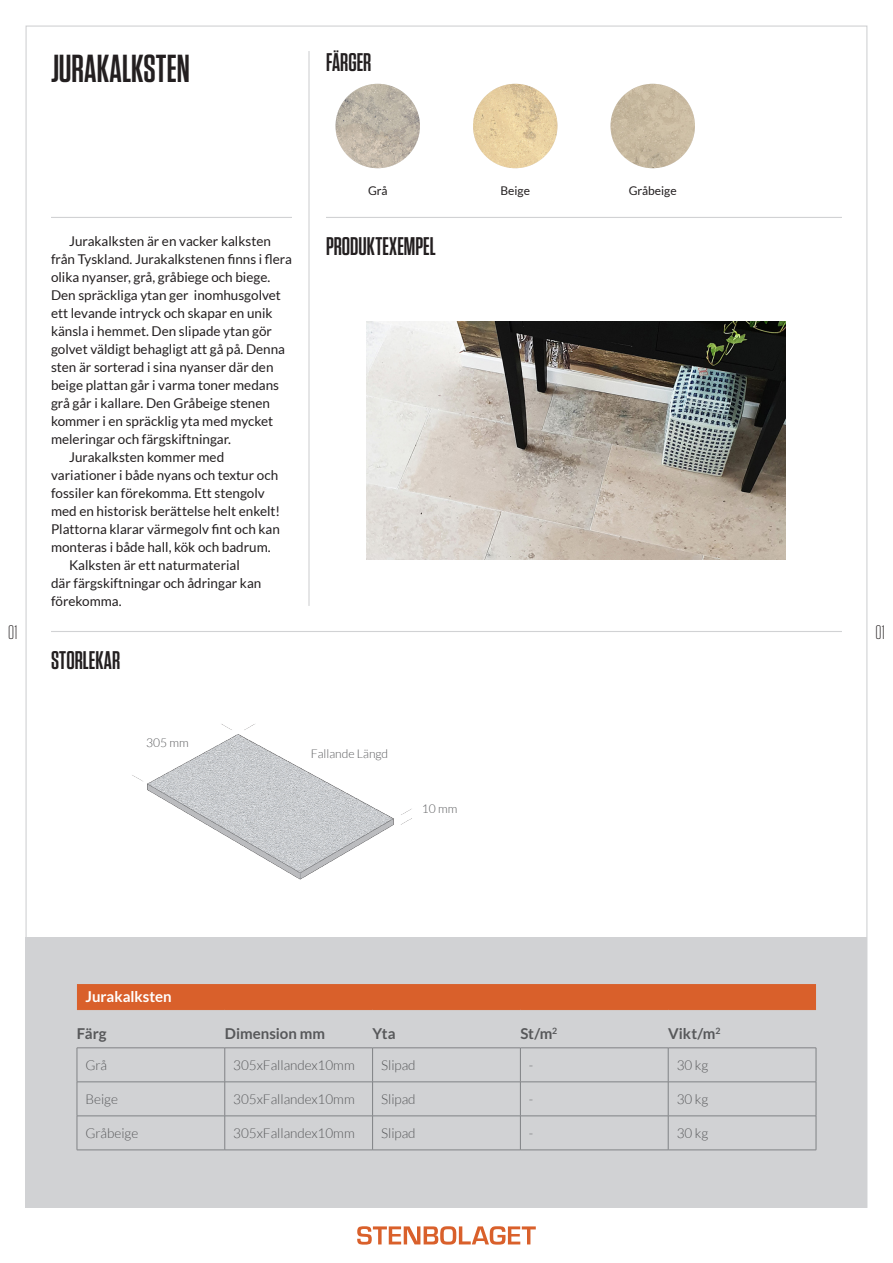
<style>
.page{position:relative;width:893px;height:1263px;background:#fff}
.page>*{position:absolute;margin:0;border:0;box-sizing:border-box;transform-origin:0 0}
.H3_5{font:600 39px "Tungsten Narrow";letter-spacing:.005em;color:#231f20}
.t1{font:600 25.5px "Tungsten Narrow";color:#231f20}
.t2{font:300 19.5px "Tungsten Narrow";color:#231f20}
.Lato-Bold-9-Grå{font:700 15px "Lato";color:#57585a}
.Lato-Bold-10-Vit{font:700 15px "Lato";color:#fff}
.Lato-Reg-9-Svart-IND{font:13.5px/18px "Lato";color:#231f20}
.Lato-Light-9-Grå{font:300 13.5px "Lato";color:#57585a}
.Lato-Light-9-Grå-2{font:300 12.15px "Lato";color:#57585a}
.Färg_3{font:12px "Lato";color:#231f20}
.Färg_2{font:12px "Lato";color:#231f20}
.Färg_1{font:12px "Lato";color:#231f20}
</style>
<div class="page">
<svg style="left:357px;top:1226px;width:179px;height:18px"></svg>
<div style="left:26px;top:938px;width:841px;height:270px;background:#d1d2d4"></div>
<hr style="left:51px;top:631px;width:791px;height:1px;background:#d1d2d4">
<hr style="left:326px;top:217px;width:516px;height:1px;background:#d1d2d4">
<hr style="left:51px;top:217px;width:241px;height:1px;background:#d1d2d4">
<hr style="left:308px;top:51px;width:2px;height:555px;background:#d1d2d4">
<img style="left:367px;top:321px;width:418px;height:238px">
<img style="left:335px;top:84px;width:85px;height:84px;border-radius:42px">
<div style="left:77px;top:984px;width:739px;height:25px;background:#d9602b"></div>
<hr style="left:520px;top:1048px;width:1px;height:34px;background:#808285">
<hr style="left:225px;top:1081px;width:148px;height:1px;background:#808285">
<hr style="left:373px;top:1081px;width:147px;height:1px;background:#808285">
<hr style="left:520px;top:1081px;width:148px;height:1px;background:#808285">
<hr style="left:520px;top:1082px;width:1px;height:34px;background:#808285">
<hr style="left:668px;top:1081px;width:148px;height:1px;background:#808285">
<hr style="left:225px;top:1115px;width:148px;height:1px;background:#808285">
<hr style="left:373px;top:1115px;width:147px;height:1px;background:#808285">
<hr style="left:520px;top:1115px;width:148px;height:1px;background:#808285">
<hr style="left:520px;top:1116px;width:1px;height:34px;background:#808285">
<hr style="left:668px;top:1115px;width:148px;height:1px;background:#808285">
<hr style="left:77px;top:1149px;width:148px;height:1px;background:#808285">
<hr style="left:225px;top:1149px;width:148px;height:1px;background:#808285">
<hr style="left:373px;top:1149px;width:147px;height:1px;background:#808285">
<hr style="left:520px;top:1149px;width:148px;height:1px;background:#808285">
<hr style="left:668px;top:1149px;width:148px;height:1px;background:#808285">
<hr style="left:77px;top:1081px;width:148px;height:1px;background:#808285">
<hr style="left:77px;top:1115px;width:148px;height:1px;background:#808285">
<hr style="left:668px;top:1048px;width:1px;height:34px;background:#808285">
<hr style="left:668px;top:1082px;width:1px;height:34px;background:#808285">
<hr style="left:668px;top:1116px;width:1px;height:34px;background:#808285">
<hr style="left:77px;top:1047px;width:148px;height:1px;background:#808285">
<hr style="left:77px;top:1048px;width:1px;height:34px;background:#808285">
<hr style="left:372px;top:1048px;width:1px;height:34px;background:#808285">
<hr style="left:77px;top:1082px;width:1px;height:34px;background:#808285">
<hr style="left:372px;top:1082px;width:1px;height:34px;background:#808285">
<hr style="left:77px;top:1116px;width:1px;height:34px;background:#808285">
<hr style="left:372px;top:1116px;width:1px;height:34px;background:#808285">
<hr style="left:225px;top:1047px;width:148px;height:1px;background:#808285">
<hr style="left:225px;top:1048px;width:1px;height:34px;background:#808285">
<hr style="left:373px;top:1047px;width:147px;height:1px;background:#808285">
<hr style="left:520px;top:1047px;width:148px;height:1px;background:#808285">
<hr style="left:668px;top:1047px;width:148px;height:1px;background:#808285">
<hr style="left:816px;top:1048px;width:1px;height:34px;background:#808285">
<hr style="left:225px;top:1082px;width:1px;height:34px;background:#808285">
<hr style="left:816px;top:1082px;width:1px;height:34px;background:#808285">
<hr style="left:225px;top:1116px;width:1px;height:34px;background:#808285">
<hr style="left:816px;top:1116px;width:1px;height:34px;background:#808285">
<hr style="left:77px;top:1009px;width:148px;height:1px;background:#d9602b">
<hr style="left:225px;top:1009px;width:148px;height:1px;background:#d9602b">
<hr style="left:373px;top:1009px;width:147px;height:1px;background:#d9602b">
<hr style="left:520px;top:1009px;width:148px;height:1px;background:#d9602b">
<hr style="left:668px;top:1009px;width:148px;height:1px;background:#d9602b">
<img style="left:610px;top:84px;width:85px;height:84px;border-radius:42px">
<img style="left:473px;top:84px;width:84px;height:84px;border-radius:42px">
<img style="left:132px;top:724px;width:280px;height:156px">
<p class="H3_5" style="left:51px;top:49px;width:140px">JURAKALKSTEN</p>
<h2 class="t1" style="left:326px;top:50px;width:47px">FÄRGER</h2>
<p class="Lato-Reg-9-Svart-IND" style="left:51px;top:232px;width:242px;text-indent:18px">Jurakalksten är en vacker kalksten från Tyskland. Jurakalkstenen finns i flera olika nyanser, grå, gråbiege och biege.<br>Den spräckliga ytan ger inomhusgolvet ett levande intryck och skapar en unik känsla i hemmet. Den slipade ytan gör golvet väldigt behagligt att gå på. Denna sten är sorterad i sina nyanser där den beige plattan går i varma toner medans grå går i kallare. Den Gråbeige stenen kommer i en spräcklig yta med mycket meleringar och färgskiftningar.</p>
<p class="Lato-Reg-9-Svart-IND" style="left:51px;top:448px;width:231px;text-indent:18px">Jurakalksten kommer med variationer i både nyans och textur och fossiler kan förekomma. Ett stengolv med en historisk berättelse helt enkelt!<br>Plattorna klarar värmegolv fint och kan monteras i både hall, kök och badrum.</p>
<p class="Lato-Reg-9-Svart-IND" style="left:51px;top:556px;width:212px;text-indent:18px">Kalksten är ett naturmaterial där färgskiftningar och ådringar kan förekomma.</p>
<p class="Färg_1" style="left:368px;top:184px;width:21px">Grå</p>
<h2 class="t1" style="left:326px;top:234px;width:111px">PRODUKTEXEMPEL</h2>
<p class="Färg_2" style="left:500px;top:184px;width:31px">Beige</p>
<p class="Färg_3" style="left:629px;top:184px;width:49px">Gråbeige</p>
<h3 class="t2" style="left:8px;top:623px;width:11px">01</h3>
<h3 class="t2" style="left:875px;top:623px;width:11px">01</h3>
<h2 class="t1" style="left:51px;top:647px;width:71px">STORLEKAR</h2>
<p class="Lato-Light-9-Grå-2" style="left:146px;top:736px;width:44px">305 mm</p>
<p class="Lato-Light-9-Grå-2" style="left:311px;top:747px;width:79px">Fallande Längd</p>
<p class="Lato-Light-9-Grå-2" style="left:422px;top:802px;width:37px">10 mm</p>
<p class="Lato-Bold-10-Vit" style="left:85px;top:988px;width:88px">Jurakalksten</p>
<p class="Lato-Bold-9-Grå" style="left:77px;top:1025px;width:31px">Färg</p>
<p class="Lato-Bold-9-Grå" style="left:225px;top:1025px;width:102px">Dimension mm</p>
<p class="Lato-Bold-9-Grå" style="left:373px;top:1025px;width:25px">Yta</p>
<p class="Lato-Bold-9-Grå" style="left:520px;top:1025px;width:38px">St/m<sup>2</sup></p>
<p class="Lato-Bold-9-Grå" style="left:668px;top:1025px;width:54px">Vikt/m<sup>2</sup></p>
<p class="Lato-Light-9-Grå" style="left:85px;top:1058px;width:23px">Grå</p>
<p class="Lato-Light-9-Grå" style="left:233px;top:1058px;width:123px">305xFallandex10mm</p>
<p class="Lato-Light-9-Grå" style="left:381px;top:1058px;width:36px">Slipad</p>
<p class="Lato-Light-9-Grå" style="left:529px;top:1058px;width:6px">-</p>
<p class="Lato-Light-9-Grå" style="left:677px;top:1058px;width:33px">30 kg</p>
<p class="Lato-Light-9-Grå" style="left:85px;top:1092px;width:34px">Beige</p>
<p class="Lato-Light-9-Grå" style="left:233px;top:1092px;width:123px">305xFallandex10mm</p>
<p class="Lato-Light-9-Grå" style="left:381px;top:1092px;width:36px">Slipad</p>
<p class="Lato-Light-9-Grå" style="left:529px;top:1092px;width:6px">-</p>
<p class="Lato-Light-9-Grå" style="left:677px;top:1092px;width:33px">30 kg</p>
<p class="Lato-Light-9-Grå" style="left:85px;top:1126px;width:54px">Gråbeige</p>
<p class="Lato-Light-9-Grå" style="left:233px;top:1126px;width:123px">305xFallandex10mm</p>
<p class="Lato-Light-9-Grå" style="left:381px;top:1126px;width:36px">Slipad</p>
<p class="Lato-Light-9-Grå" style="left:529px;top:1126px;width:6px">-</p>
<p class="Lato-Light-9-Grå" style="left:677px;top:1126px;width:33px">30 kg</p>
</div>
